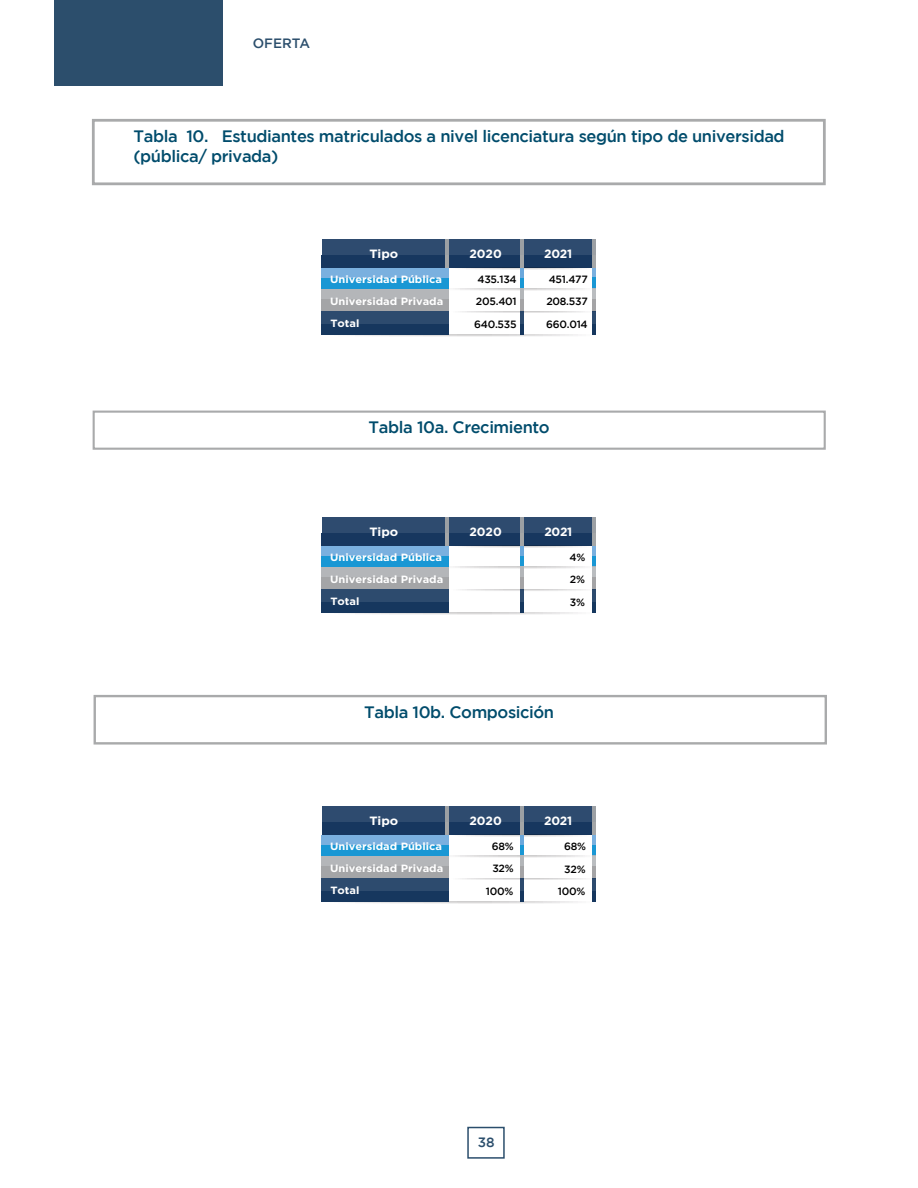
<style>
.page{position:relative;width:918px;height:1188px;background:#fff}
.page>*{position:absolute;margin:0;border:0;box-sizing:border-box;transform-origin:0 0}
.t1{font:500 16.5px/19.8px "Gotham";letter-spacing:-.025em;color:#004c6c}
.t2{font:500 13.5px "Gotham";color:#2b4e6c}
.t3{font:700 12px "Gotham";color:#fff}
.t4{font:700 12px "Gotham";color:#fff;scale:1.06 1}
.t5{font:700 10.5px "Gotham";color:#fff;scale:1.06 1}
.t6{font:500 10.5px/22.4px "Gotham";letter-spacing:-.025em;color:#000}
</style>
<div class="page">
<div style="left:54px;top:0;width:168px;height:85px;background:#2c4e6c"></div>
<div style="left:467px;top:1127px;width:38px;height:32px;border:2px solid #2b4e6c"></div>
<svg style="left:460px;top:589px;width:126px;height:2px"></svg>
<svg style="left:347px;top:613px;width:231px;height:2px"></svg>
<svg style="left:453px;top:288px;width:132px;height:3px"></svg>
<svg style="left:460px;top:311px;width:125px;height:2px"></svg>
<svg style="left:347px;top:335px;width:231px;height:2px"></svg>
<div style="left:322px;top:288px;width:127px;height:11px;background:#b4b6b9"></div>
<div style="left:322px;top:299px;width:127px;height:12px;background:#a4a5a7"></div>
<div style="left:322px;top:239px;width:273px;height:29px;background:#2e4b6f"></div>
<div style="left:322px;top:255px;width:273px;height:13px;background:#17375f"></div>
<div style="left:92px;top:119px;width:734px;height:66px;border:3px solid #a9aaab"></div>
<svg style="left:462px;top:268px;width:120px;height:2px"></svg>
<div style="left:322px;top:268px;width:127px;height:10px;background:#7ab0df"></div>
<div style="left:322px;top:278px;width:127px;height:10px;background:#1997d4"></div>
<hr style="left:520px;top:268px;width:4px;height:10px;background:#6ba8dc">
<hr style="left:520px;top:278px;width:4px;height:10px;background:#1997d4">
<hr style="left:592px;top:268px;width:3px;height:20px;background:#6ba8dc">
<svg style="left:592px;top:278px;width:3px;height:10px"></svg>
<hr style="left:520px;top:240px;width:4px;height:28px;background:#9ca0a4">
<hr style="left:592px;top:240px;width:3px;height:28px;background:#a9aaab">
<div style="left:93px;top:411px;width:733px;height:39px;border:2px solid #a9aaab"></div>
<div style="left:94px;top:695px;width:733px;height:50px;border:2px solid #a9aaab"></div>
<hr style="left:520px;top:288px;width:4px;height:11px;background:#b3b6b9">
<hr style="left:520px;top:299px;width:4px;height:12px;background:#a4a4a6">
<hr style="left:592px;top:288px;width:3px;height:23px;background:#b3b6b9">
<svg style="left:592px;top:299px;width:3px;height:12px"></svg>
<hr style="left:446px;top:239px;width:3px;height:29px;background:#a9aaab">
<svg style="left:455px;top:567px;width:130px;height:2px"></svg>
<div style="left:322px;top:567px;width:127px;height:10px;background:#b4b6b9"></div>
<div style="left:322px;top:577px;width:127px;height:12px;background:#a4a5a7"></div>
<div style="left:322px;top:518px;width:273px;height:28px;background:#2e4b6f"></div>
<div style="left:322px;top:533px;width:273px;height:13px;background:#17375f"></div>
<svg style="left:460px;top:546px;width:122px;height:2px"></svg>
<div style="left:322px;top:546px;width:127px;height:10px;background:#7ab0df"></div>
<div style="left:322px;top:556px;width:127px;height:11px;background:#1997d4"></div>
<hr style="left:520px;top:546px;width:4px;height:10px;background:#6ba8dc">
<hr style="left:520px;top:556px;width:4px;height:11px;background:#1997d4">
<hr style="left:592px;top:546px;width:3px;height:21px;background:#6ba8dc">
<svg style="left:592px;top:556px;width:3px;height:11px"></svg>
<hr style="left:520px;top:518px;width:4px;height:28px;background:#9ca0a4">
<hr style="left:520px;top:533px;width:4px;height:13px;background:#a4a6a7">
<hr style="left:592px;top:518px;width:3px;height:28px;background:#a9aaab">
<hr style="left:520px;top:567px;width:4px;height:10px;background:#b3b6b9">
<hr style="left:520px;top:577px;width:4px;height:12px;background:#a4a4a6">
<hr style="left:592px;top:567px;width:3px;height:22px;background:#b3b6b9">
<svg style="left:592px;top:577px;width:3px;height:12px"></svg>
<hr style="left:446px;top:518px;width:3px;height:28px;background:#a9aaab">
<svg style="left:455px;top:856px;width:130px;height:2px"></svg>
<svg style="left:460px;top:878px;width:126px;height:2px"></svg>
<svg style="left:347px;top:902px;width:231px;height:2px"></svg>
<div style="left:322px;top:856px;width:127px;height:10px;background:#b4b6b9"></div>
<div style="left:322px;top:866px;width:127px;height:12px;background:#a4a5a7"></div>
<div style="left:322px;top:807px;width:273px;height:28px;background:#2e4b6f"></div>
<div style="left:322px;top:822px;width:273px;height:13px;background:#17375f"></div>
<svg style="left:462px;top:835px;width:120px;height:2px"></svg>
<div style="left:322px;top:835px;width:127px;height:10px;background:#7ab0df"></div>
<div style="left:322px;top:845px;width:127px;height:11px;background:#1997d4"></div>
<hr style="left:520px;top:835px;width:4px;height:10px;background:#6ba8dc">
<hr style="left:520px;top:845px;width:4px;height:11px;background:#1997d4">
<hr style="left:592px;top:835px;width:3px;height:21px;background:#6ba8dc">
<svg style="left:592px;top:845px;width:3px;height:11px"></svg>
<hr style="left:520px;top:807px;width:4px;height:28px;background:#9ca0a4">
<hr style="left:520px;top:822px;width:4px;height:13px;background:#a4a6a7">
<hr style="left:592px;top:807px;width:3px;height:28px;background:#a9aaab">
<hr style="left:520px;top:856px;width:4px;height:10px;background:#b3b6b9">
<hr style="left:520px;top:866px;width:4px;height:12px;background:#a4a4a6">
<hr style="left:592px;top:856px;width:3px;height:22px;background:#b3b6b9">
<svg style="left:592px;top:866px;width:3px;height:12px"></svg>
<hr style="left:446px;top:807px;width:3px;height:28px;background:#a9aaab">
<div style="left:322px;top:311px;width:127px;height:13px;background:#2d4b6e"></div>
<div style="left:322px;top:324px;width:127px;height:11px;background:#16375e"></div>
<hr style="left:520px;top:311px;width:4px;height:24px;background:#2d4b6e">
<hr style="left:520px;top:324px;width:4px;height:11px;background:#16375e">
<hr style="left:592px;top:311px;width:3px;height:24px;background:#16375e">
<div style="left:322px;top:589px;width:127px;height:13px;background:#2d4b6e"></div>
<div style="left:322px;top:602px;width:127px;height:11px;background:#16375e"></div>
<hr style="left:520px;top:589px;width:4px;height:24px;background:#2d4b6e">
<hr style="left:520px;top:602px;width:4px;height:11px;background:#16375e">
<hr style="left:592px;top:589px;width:3px;height:24px;background:#16375e">
<div style="left:322px;top:878px;width:127px;height:13px;background:#2d4b6e"></div>
<div style="left:322px;top:891px;width:127px;height:11px;background:#16375e"></div>
<hr style="left:520px;top:878px;width:4px;height:24px;background:#2d4b6e">
<hr style="left:520px;top:891px;width:4px;height:11px;background:#16375e">
<hr style="left:592px;top:878px;width:3px;height:24px;background:#16375e">
<p class="t2" style="left:253px;top:35px;width:59px">OFERTA</p>
<p class="t1" style="left:133px;top:126px;width:653px">Tabla 10. Estudiantes matriculados a nivel licenciatura según tipo de universidad (pública/ privada)</p>
<p class="t4" style="left:369px;top:246px;width:29px">Tipo</p>
<p class="t3" style="left:469px;top:246px;width:34px">2020</p>
<p class="t3" style="left:544px;top:246px;width:29px">2021</p>
<p class="t5" style="left:330px;top:295px;width:108px">Universidad Privada</p>
<p class="t5" style="left:330px;top:272px;width:107px">Universidad Pública</p>
<p class="t6" style="left:478px;top:268px;width:41px">435.134</p>
<p class="t6" style="left:549px;top:268px;width:41px">451.477</p>
<p class="t6" style="left:476px;top:290px;width:42px">205.401</p>
<p class="t6" style="left:546px;top:290px;width:43px">208.537</p>
<p class="t5" style="left:330px;top:316px;width:29px">Total</p>
<p class="t6" style="left:474px;top:313px;width:44px">640.535</p>
<p class="t6" style="left:546px;top:313px;width:43px">660.014</p>
<p class="t1" style="left:369px;top:417px;width:183px">Tabla 10a. Crecimiento</p>
<p class="t4" style="left:369px;top:524px;width:29px">Tipo</p>
<p class="t3" style="left:469px;top:524px;width:34px">2020</p>
<p class="t3" style="left:544px;top:524px;width:29px">2021</p>
<p class="t5" style="left:330px;top:573px;width:108px">Universidad Privada</p>
<p class="t5" style="left:330px;top:551px;width:107px">Universidad Pública</p>
<p class="t6" style="left:569px;top:546px;width:17px">4%<br>2%</p>
<p class="t5" style="left:330px;top:594px;width:29px">Total</p>
<p class="t6" style="left:570px;top:591px;width:17px">3%</p>
<p class="t1" style="left:364px;top:702px;width:191px">Tabla 10b. Composición</p>
<p class="t4" style="left:369px;top:813px;width:29px">Tipo</p>
<p class="t3" style="left:469px;top:813px;width:34px">2020</p>
<p class="t3" style="left:544px;top:813px;width:29px">2021</p>
<p class="t5" style="left:330px;top:862px;width:108px">Universidad Privada</p>
<p class="t5" style="left:330px;top:839px;width:107px">Universidad Pública</p>
<p class="t6" style="left:492px;top:835px;width:23px">68%</p>
<p class="t6" style="left:564px;top:835px;width:23px">68%</p>
<p class="t6" style="left:492px;top:857px;width:23px">32%</p>
<p class="t6" style="left:564px;top:857px;width:23px">32%</p>
<p class="t5" style="left:330px;top:883px;width:29px">Total</p>
<p class="t6" style="left:486px;top:880px;width:29px">100%</p>
<p class="t6" style="left:558px;top:880px;width:29px">100%</p>
<p class="t2" style="left:478px;top:1135px;width:18px">38</p>
</div>
